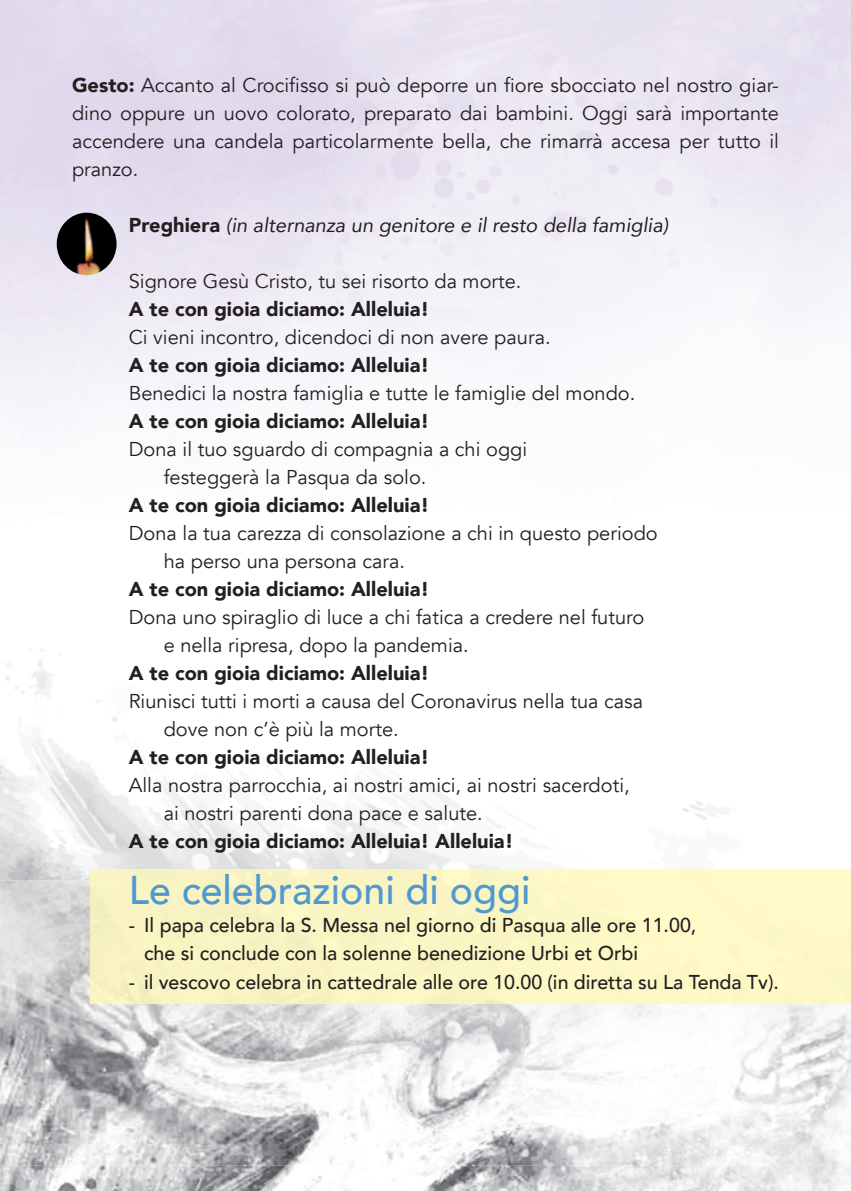
<style>
.page{position:relative;width:851px;height:1191px;background:#fff}
.page>*{position:absolute;margin:0;border:0;box-sizing:border-box;transform-origin:0 0}
.t1{font:500 40px "Avenir";color:#4f98d2}
.t2{font:20px/28px "Avenir";color:#231f20}
.t3{font:900 20px "Avenir";color:#231f20}
.t4{font:500 20px/28px "Avenir";color:#231f20}
.t5{font:italic 20px "Avenir";color:#231f20}
.s1{font-weight:900}
.s2{font-weight:900;font-style:normal}
</style>
<div class="page">
<img style="left:0;top:1165px;width:850px;height:26px">
<img style="left:0;top:0;width:710px;height:416px">
<img style="left:0;top:648px;width:729px;height:232px">
<img style="left:0;top:952px;width:354px;height:213px">
<img style="left:354px;top:1003px;width:496px;height:162px">
<img style="left:0;top:880px;width:91px;height:72px">
<div style="left:91px;top:869px;width:759px;height:134px;background:#fbf7c4"></div>
<img style="left:57px;top:213px;width:59px;height:62px;border-radius:50%">
<p class="t2" style="left:72px;top:72px;width:708px;text-align:justify"><span class="s1">Gesto:</span> Accanto al Crocifisso si può deporre un fiore sbocciato nel nostro giar&shy;dino oppure un uovo colorato, preparato dai bambini. Oggi sarà importante accendere una candela particolarmente bella, che rimarrà accesa per tutto il pranzo.</p>
<p class="t5" style="left:129px;top:212px;width:541px"><span class="s2">Preghiera</span> (in alternanza un genitore e il resto della famiglia)</p>
<p class="t2" style="left:129px;top:268px;width:394px">Signore Gesù Cristo, tu sei risorto da morte.</p>
<p class="t3" style="left:129px;top:296px;width:302px">A te con gioia diciamo: Alleluia!</p>
<p class="t2" style="left:129px;top:324px;width:423px">Ci vieni incontro, dicendoci di non avere paura.</p>
<p class="t3" style="left:129px;top:352px;width:302px">A te con gioia diciamo: Alleluia!</p>
<p class="t2" style="left:129px;top:380px;width:508px">Benedici la nostra famiglia e tutte le famiglie del mondo.</p>
<p class="t3" style="left:129px;top:408px;width:302px">A te con gioia diciamo: Alleluia!</p>
<p class="t2" style="left:164px;top:436px;width:365px;text-indent:-35px">Dona il tuo sguardo di compagnia a chi oggi festeggerà la Pasqua da solo.</p>
<p class="t3" style="left:129px;top:492px;width:302px">A te con gioia diciamo: Alleluia!</p>
<p class="t2" style="left:164px;top:520px;width:495px;text-indent:-35px">Dona la tua carezza di consolazione a chi in questo periodo ha perso una persona cara.</p>
<p class="t3" style="left:129px;top:576px;width:302px">A te con gioia diciamo: Alleluia!</p>
<p class="t2" style="left:164px;top:604px;width:482px;text-indent:-35px">Dona uno spiraglio di luce a chi fatica a credere nel futuro e nella ripresa, dopo la pandemia.</p>
<p class="t3" style="left:129px;top:660px;width:302px">A te con gioia diciamo: Alleluia!</p>
<p class="t2" style="left:164px;top:688px;width:481px;text-indent:-35px">Riunisci tutti i morti a causa del Coronavirus nella tua casa dove non c’è più la morte.</p>
<p class="t3" style="left:129px;top:744px;width:302px">A te con gioia diciamo: Alleluia!</p>
<p class="t2" style="left:164px;top:772px;width:467px;text-indent:-35px">Alla nostra parrocchia, ai nostri amici, ai nostri sacerdoti, ai nostri parenti dona pace e salute.</p>
<p class="t3" style="left:129px;top:828px;width:386px">A te con gioia diciamo: Alleluia! Alleluia!</p>
<h1 class="t1" style="left:129px;top:864px;width:403px">Le celebrazioni di oggi</h1>
<p class="t4" style="left:144px;top:912px;width:553px;text-indent:-15px">- Il papa celebra la S. Messa nel giorno di Pasqua alle ore 11.00, che si conclude con la solenne benedizione Urbi et Orbi</p>
<p class="t4" style="left:129px;top:968px;width:651px">- il vescovo celebra in cattedrale alle ore 10.00 (in diretta su La Tenda Tv).</p>
</div>
